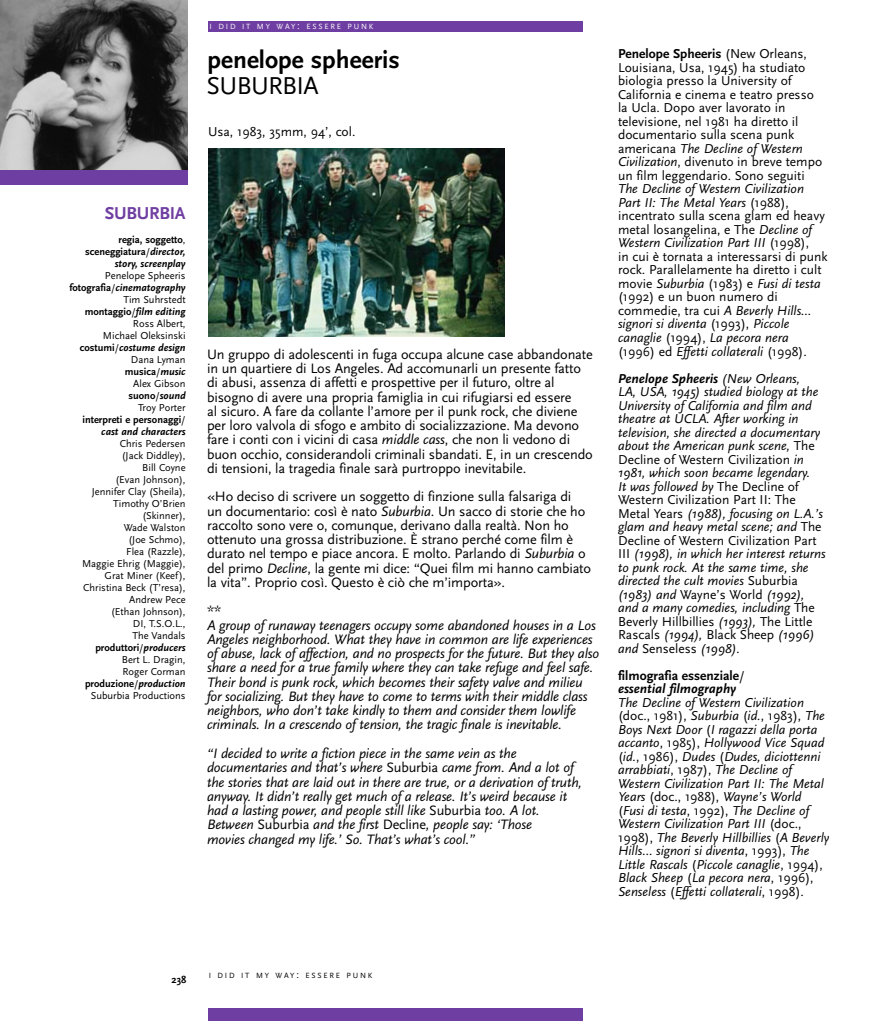
<style>
.page{position:relative;width:893px;height:1021px;background:#fff}
.page>*{position:absolute;margin:0;border:0;box-sizing:border-box;transform-origin:0 0}
.t1{font:700 25.5px "Scala Sans";color:#000}
.t2{font:25.5px "Scala Sans";letter-spacing:-.03em;color:#000}
.t3{font:700 18px "Scala Sans";letter-spacing:-.015em;color:#6f3ea2}
.t4{font:14.25px/14.2px "Scala Sans";letter-spacing:-.01em;color:#000}
.t5{font:italic 14.25px/14.2px "Scala Sans";letter-spacing:-.01em;color:#000}
.t6{font:italic 13.5px/13.5px "Scala Sans";color:#000}
.t7{font:13.5px/13.5px "Scala Sans";color:#000}
.t8{font:700 13.5px/13.5px "Scala Sans";color:#000}
.t9{font:10.5px/12px "Scala Sans";color:#000;text-align:right}
.t10{font:700 10.5px/12px "Scala Sans";color:#000;text-align:right}
.t11{font:7.8px "Scala Sans";letter-spacing:.23em;color:#000}
.t12{font:7.8px "Scala Sans";letter-spacing:.23em;color:#fff}
.s1{font-size:10.5px}
.s2{font-weight:400}
.s3{font-style:italic}
.s4{font-weight:700}
.s5{font-weight:700;font-style:italic}
.s6{font-style:normal}
</style>
<div class="page">
<img style="left:208px;top:148px;width:296px;height:188px">
<img style="left:0;top:0;width:187px;height:171px">
<div style="left:0;top:171px;width:187px;height:14px;background:#6f3ea2"></div>
<div style="left:208px;top:21px;width:375px;height:11px;background:#6f3ea2"></div>
<div style="left:208px;top:1008px;width:375px;height:12px;background:#6f3ea2"></div>
<p class="t12" style="left:210px;top:23px;width:165px">I DID IT MY WAY<span class="s1">:</span> ESSERE PUNK</p>
<h1 class="t1" style="left:207px;top:49px;width:194px">penelope spheeris</h1>
<h1 class="t2" style="left:207px;top:75px;width:114px">SUBURBIA</h1>
<p class="t7" style="left:208px;top:126px;width:149px">Usa, 1983, 35mm, 94’, col.</p>
<h2 class="t3" style="left:105px;top:206px;width:82px">SUBURBIA</h2>
<p class="t10" style="left:85px;top:234px;width:102px">regia, soggetto<span class="s2">, </span>sceneggiatura<span class="s2">/</span><span class="s3">director, story, screenplay</span></p>
<p class="t9" style="left:69px;top:270px;width:118px">Penelope Spheeris <span class="s4">fotografia</span>/<span class="s5">cinematography<br></span>Tim Suhrstedt <span class="s4">montaggio</span>/<span class="s5">film editing<br></span>Ross Albert,<br>Michael Oleksinski <span class="s4">costumi</span>/<span class="s5">costume design<br></span>Dana Lyman <span class="s4">musica</span>/<span class="s5">music<br></span>Alex Gibson<br><span class="s4">suono</span>/<span class="s5">sound<br></span>Troy Porter<br><span class="s4">interpreti e personaggi</span>/ <span class="s5">cast and characters</span></p>
<p class="t9" style="left:82px;top:438px;width:105px">Chris Pedersen<br>(Jack Diddley),<br>Bill Coyne<br>(Evan Johnson),<br>Jennifer Clay (Sheila),<br>Timothy O’Brien (Skinner),<br>Wade Walston<br>(Joe Schmo),<br>Flea (Razzle),<br>Maggie Ehrig (Maggie),<br>Grat Miner (Keef),<br>Christina Beck (T’resa),<br>Andrew Pece<br>(Ethan Johnson),<br>DI, T.S.O.L.,<br>The Vandals <span class="s4">produttori</span>/<span class="s5">producers<br></span>Bert L. Dragin,<br>Roger Corman <span class="s4">produzione</span>/<span class="s5">production<br></span>Suburbia Productions</p>
<p class="t4" style="left:207px;top:348px;width:387px">Un gruppo di adolescenti in fuga occupa alcune case abbandonate in un quartiere di Los Angeles. Ad accomunarli un presente fatto di abusi, assenza di affetti e prospettive per il futuro, oltre al bisogno di avere una propria famiglia in cui rifugiarsi ed essere<br>al sicuro. A fare da collante l’amore per il punk rock, che diviene per loro valvola di sfogo e ambito di socializzazione. Ma devono fare i conti con i vicini di casa <span class="s3">middle cass</span>, che non li vedono di buon occhio, considerandoli criminali sbandati. E, in un crescendo di tensioni, la tragedia finale sarà purtroppo inevitabile.</p>
<p class="t4" style="left:207px;top:491px;width:386px">«Ho deciso di scrivere un soggetto di finzione sulla falsariga di<br>un documentario: così è nato <span class="s3">Suburbia</span>. Un sacco di storie che ho raccolto sono vere o, comunque, derivano dalla realtà. Non ho ottenuto una grossa distribuzione. È strano perché come film è durato nel tempo e piace ancora. E molto. Parlando di <span class="s3">Suburbia</span> o del primo <span class="s3">Decline</span>, la gente mi dice: “Quei film mi hanno cambiato la vita”. Proprio così. Questo è ciò che m’importa».</p>
<p class="t4" style="left:207px;top:605px;width:16px">**</p>
<p class="t5" style="left:207px;top:619px;width:394px">A group of runaway teenagers occupy some abandoned houses in a Los Angeles neighborhood. What they have in common are life experiences of abuse, lack of affection, and no prospects for the future. But they also share a need for a true family where they can take refuge and feel safe.<br>Their bond is punk rock, which becomes their safety valve and milieu for socializing. But they have to come to terms with their middle class neighbors, who don’t take kindly to them and consider them lowlife criminals. In a crescendo of tension, the tragic finale is inevitable.</p>
<p class="t5" style="left:207px;top:747px;width:377px">“I decided to write a fiction piece in the same vein as the documentaries and that’s where <span class="s6">Suburbia</span> came from. And a lot of the stories that are laid out in there are true, or a derivation of truth, anyway. It didn’t really get much of a release. It’s weird because it had a lasting power, and people still like <span class="s6">Suburbia</span> too. A lot.<br>Between <span class="s6">Suburbia</span> and the first <span class="s6">Decline</span>, people say: ‘Those<br>movies changed my life.’ So. That’s what’s cool.”</p>
<p class="t7" style="left:618px;top:48px;width:206px"><span class="s4">Penelope Spheeris</span> (New Orleans, Louisiana, Usa, 1945) ha studiato biologia presso la University of California e cinema e teatro presso la Ucla. Dopo aver lavorato in televisione, nel 1981 ha diretto il documentario sulla scena punk americana <span class="s3">The Decline of Western Civilization</span>, divenuto in breve tempo un film leggendario. Sono seguiti</p>
<p class="t7" style="left:618px;top:183px;width:211px"><span class="s3">The Decline of Western Civilization Part II: The Metal Years</span> (1988), incentrato sulla scena glam ed heavy metal losangelina, e The <span class="s3">Decline of Western Civilization Part III</span> (1998),<br>in cui è tornata a interessarsi di punk rock. Parallelamente ha diretto i cult movie <span class="s3">Suburbia</span> (1983) e <span class="s3">Fusi di testa </span>(1992) e un buon numero di commedie, tra cui <span class="s3">A Beverly Hills… signori si diventa</span> (1993), <span class="s3">Piccole canaglie</span> (1994), <span class="s3">La pecora nera </span>(1996) ed <span class="s3">Effetti collaterali</span> (1998).</p>
<p class="t6" style="left:618px;top:372px;width:209px"><span class="s4">Penelope Spheeris</span> (New Orleans,<br>LA, USA, 1945) studied biology at the University of California and film and theatre at UCLA. After working in television, she directed a documentary about the American punk scene, <span class="s6">The Decline of Western Civilization</span> in 1981, which soon became legendary.<br>It was followed by <span class="s6">The Decline of Western Civilization Part II: The Metal Years</span> (1988), focusing on L.A.’s glam and heavy metal scene; and <span class="s6">The Decline of Western Civilization Part III</span> (1998), in which her interest returns to punk rock. At the same time, she directed the cult movies <span class="s6">Suburbia </span>(1983) and <span class="s6">Wayne’s World</span> (1992), and a many comedies, including <span class="s6">The Beverly Hillbillies</span> (1993), <span class="s6">The Little Rascals</span> (1994), <span class="s6">Black Sheep</span> (1996) and <span class="s6">Senseless</span> (1998).</p>
<p class="t8" style="left:618px;top:669px;width:128px">filmografia essenziale<span class="s2">/ </span><span class="s3">essential filmography</span></p>
<p class="t6" style="left:618px;top:696px;width:213px">The Decline of Western Civilization <span class="s6">(doc., 1981),</span> Suburbia <span class="s6">(</span>id.<span class="s6">, 1983),</span> The Boys Next Door <span class="s6">(</span>I ragazzi della porta accanto<span class="s6">, 1985),</span> Hollywood Vice Squad <span class="s6">(</span>id.<span class="s6">, 1986),</span> Dudes <span class="s6">(</span>Dudes, diciottenni arrabbiati<span class="s6">, 1987),</span> The Decline of Western Civilization Part II: The Metal Years <span class="s6">(doc., 1988),</span> Wayne’s World <span class="s6">(</span>Fusi di testa<span class="s6">, 1992),</span> The Decline of Western Civilization Part III <span class="s6">(doc., 1998),</span> The Beverly Hillbillies <span class="s6">(</span>A Beverly Hills… signori si diventa<span class="s6">, 1993),</span> The Little Rascals <span class="s6">(</span>Piccole canaglie<span class="s6">, 1994), </span>Black Sheep <span class="s6">(</span>La pecora nera<span class="s6">, 1996), </span>Senseless <span class="s6">(</span>Effetti collaterali<span class="s6">, 1998).</span></p>
<p class="t10" style="left:172px;top:973px;width:16px">238</p>
<p class="t11" style="left:209px;top:972px;width:165px">I DID IT MY WAY<span class="s1">:</span> ESSERE PUNK</p>
</div>
